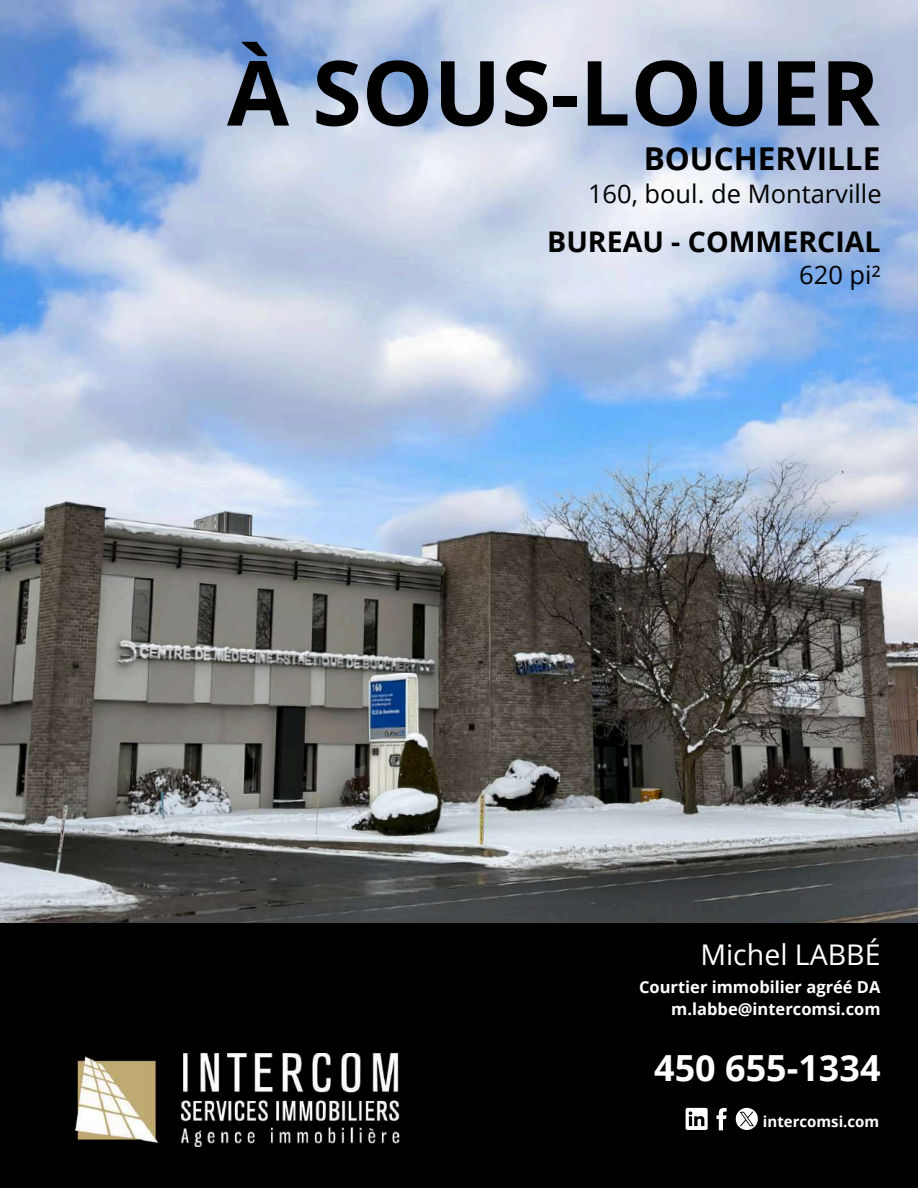
<style>
.page{position:relative;width:918px;height:1188px;background:#fff}
.page>*{position:absolute;margin:0;border:0;box-sizing:border-box;transform-origin:0 0}
.t1{font:700 90px "Open Sans";color:#000}
.t2{font:700 36px "Open Sans";color:#fff}
.t3{font:700 31.5px "Open Sans";color:#000}
.t4{font:700 28.5px "Open Sans";color:#000}
.t5{font:28.5px "Open Sans";color:#fff}
.t6{font:25.5px "Open Sans";color:#000}
.t7{font:700 16.5px/22.5px "Open Sans";color:#fff;text-align:right}
.t8{font:700 15px "Open Sans";color:#fff}
</style>
<div class="page">
<img style="left:0;top:0;width:918px;height:923px">
<div style="left:0;top:923px;width:918px;height:265px;background:#000"></div>
<svg style="left:686px;top:1108px;width:22px;height:22px"></svg>
<svg style="left:716px;top:1108px;width:11px;height:22px"></svg>
<svg style="left:736px;top:1108px;width:22px;height:22px"></svg>
<img style="left:75px;top:1053px;width:325px;height:93px">
<h1 class="t1" style="left:227px;top:29px;width:654px">À SOUS-LOUER</h1>
<h3 class="t3" style="left:644px;top:136px;width:238px">BOUCHERVILLE</h3>
<h3 class="t6" style="left:588px;top:175px;width:295px">160, boul. de Montarville</h3>
<h3 class="t4" style="left:547px;top:222px;width:335px">BUREAU - COMMERCIAL</h3>
<h3 class="t6" style="left:799px;top:257px;width:83px">620 pi²</h3>
<h3 class="t5" style="left:700px;top:934px;width:182px">Michel LABBÉ</h3>
<p class="t7" style="left:639px;top:975px;width:243px">Courtier immobilier agréé DA m.labbe@intercomsi.com</p>
<h2 class="t2" style="left:654px;top:1043px;width:228px">450 655-1334</h2>
<p class="t8" style="left:763px;top:1111px;width:118px">intercomsi.com</p>
</div>
